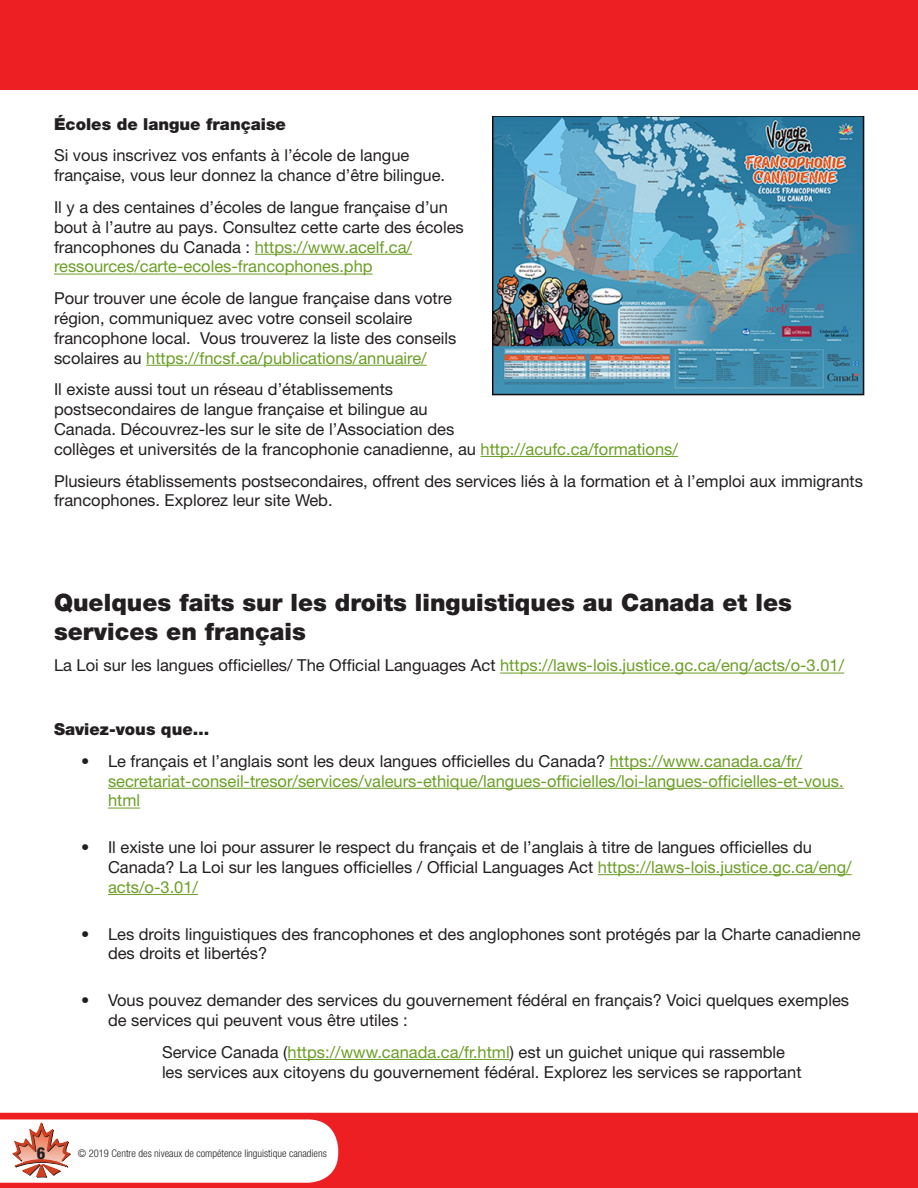
<style>
.page{position:relative;width:918px;height:1188px;background:#fff}
.page>*{position:absolute;margin:0;border:0;box-sizing:border-box;transform-origin:0 0}
.t1{font:900 24px/28.8px "Helvetica Neue";color:#231f20}
.List_Paragraph{font:16.5px/19.8px "Helvetica Neue";color:#231f20}
.t2{font:16.5px/19.8px "Helvetica Neue";color:#6b9f25}
.t3{font:900 16.5px "Helvetica Neue";color:#231f20}
.t4{font:800 condensed 16.5px "Helvetica Neue";color:#231f20}
.t5{font:300 condensed 10.5px "Helvetica Neue";color:#231f20}
.s1{color:#6b9f25}
.s2{color:#231f20}
</style>
<div class="page">
<hr style="left:255px;top:254px;width:157px;height:1px;background:#6b9f25">
<hr style="left:54px;top:274px;width:319px;height:1px;background:#6b9f25">
<hr style="left:146px;top:365px;width:281px;height:1px;background:#6b9f25">
<hr style="left:481px;top:456px;width:197px;height:1px;background:#6b9f25">
<hr style="left:500px;top:673px;width:344px;height:1px;background:#6b9f25">
<hr style="left:610px;top:768px;width:192px;height:1px;background:#6b9f25">
<hr style="left:108px;top:788px;width:736px;height:1px;background:#6b9f25">
<hr style="left:108px;top:808px;width:32px;height:1px;background:#6b9f25">
<hr style="left:598px;top:874px;width:254px;height:1px;background:#6b9f25">
<hr style="left:108px;top:894px;width:90px;height:1px;background:#6b9f25">
<hr style="left:288px;top:1059px;width:222px;height:1px;background:#6b9f25">
<div style="left:0;top:0;width:918px;height:90px;background:#ed1f23"></div>
<img style="left:492px;top:117px;width:372px;height:279px">
<svg style="left:0;top:1113px;width:918px;height:75px;fill:#ed1f23"></svg>
<p class="t3" style="left:54px;top:114px;width:233px">Écoles de langue française</p>
<p class="List_Paragraph" style="left:54px;top:145px;width:393px">Si vous inscrivez vos enfants à l’école de langue française, vous leur donnez la chance d’être bilingue.</p>
<p class="List_Paragraph" style="left:54px;top:197px;width:411px">Il y a des centaines d’écoles de langue française d’un bout à l’autre au pays. Consultez cette carte des écoles francophones du Canada : <span class="s1">https://www.acelf.ca/ ressources/carte-ecoles-francophones.php</span></p>
<p class="List_Paragraph" style="left:54px;top:288px;width:404px">Pour trouver une école de langue française dans votre région, communiquez avec votre conseil scolaire francophone local. Vous trouverez la liste des conseils scolaires au <span class="s1">https://fncsf.ca/publications/annuaire/</span></p>
<p class="List_Paragraph" style="left:54px;top:379px;width:626px">Il existe aussi tout un réseau d’établissements<br>postsecondaires de langue française et bilingue au<br>Canada. Découvrez-les sur le site de l’Association des<br>collèges et universités de la francophonie canadienne, au <span class="s1">http://acufc.ca/formations/</span></p>
<p class="List_Paragraph" style="left:54px;top:471px;width:810px">Plusieurs établissements postsecondaires, offrent des services liés à la formation et à l’emploi aux immigrants francophones. Explorez leur site Web.</p>
<p class="t1" style="left:54px;top:588px;width:739px">Quelques faits sur les droits linguistiques au Canada et les services en français</p>
<p class="List_Paragraph" style="left:54px;top:655px;width:792px">La Loi sur les langues officielles/ The Official Languages Act <span class="s1">https://laws-lois.justice.gc.ca/eng/acts/o-3.01/</span></p>
<p class="t3" style="left:54px;top:719px;width:157px">Saviez-vous que…</p>
<p class="t2" style="left:108px;top:751px;width:737px;text-indent:-27px"><span class="s2">• Le français et l’anglais sont les deux langues officielles du Canada?</span> https://www.canada.ca/fr/ secretariat-conseil-tresor/services/valeurs-ethique/langues-officielles/loi-langues-officielles-et-vous. html</p>
<p class="List_Paragraph" style="left:108px;top:837px;width:745px;text-indent:-27px">• Il existe une loi pour assurer le respect du français et de l’anglais à titre de langues officielles du<br>Canada? La Loi sur les langues officielles / Official Languages Act <span class="s1">https://laws-lois.justice.gc.ca/eng/ acts/o-3.01/</span></p>
<p class="List_Paragraph" style="left:108px;top:924px;width:754px;text-indent:-27px">• Les droits linguistiques des francophones et des anglophones sont protégés par la Charte canadienne des droits et libertés?</p>
<p class="List_Paragraph" style="left:108px;top:990px;width:743px;text-indent:-27px">• Vous pouvez demander des services du gouvernement fédéral en français? Voici quelques exemples de services qui peuvent vous être utiles :</p>
<p class="List_Paragraph" style="left:162px;top:1042px;width:641px">Service Canada (<span class="s1">https://www.canada.ca/fr.html</span>) est un guichet unique qui rassemble les services aux citoyens du gouvernement fédéral. Explorez les services se rapportant</p>
<p class="t4" style="left:37px;top:1143px;width:10px">6</p>
<p class="t5" style="left:78px;top:1147px;width:250px">© 2019 Centre des niveaux de compétence linguistique canadiens</p>
</div>
